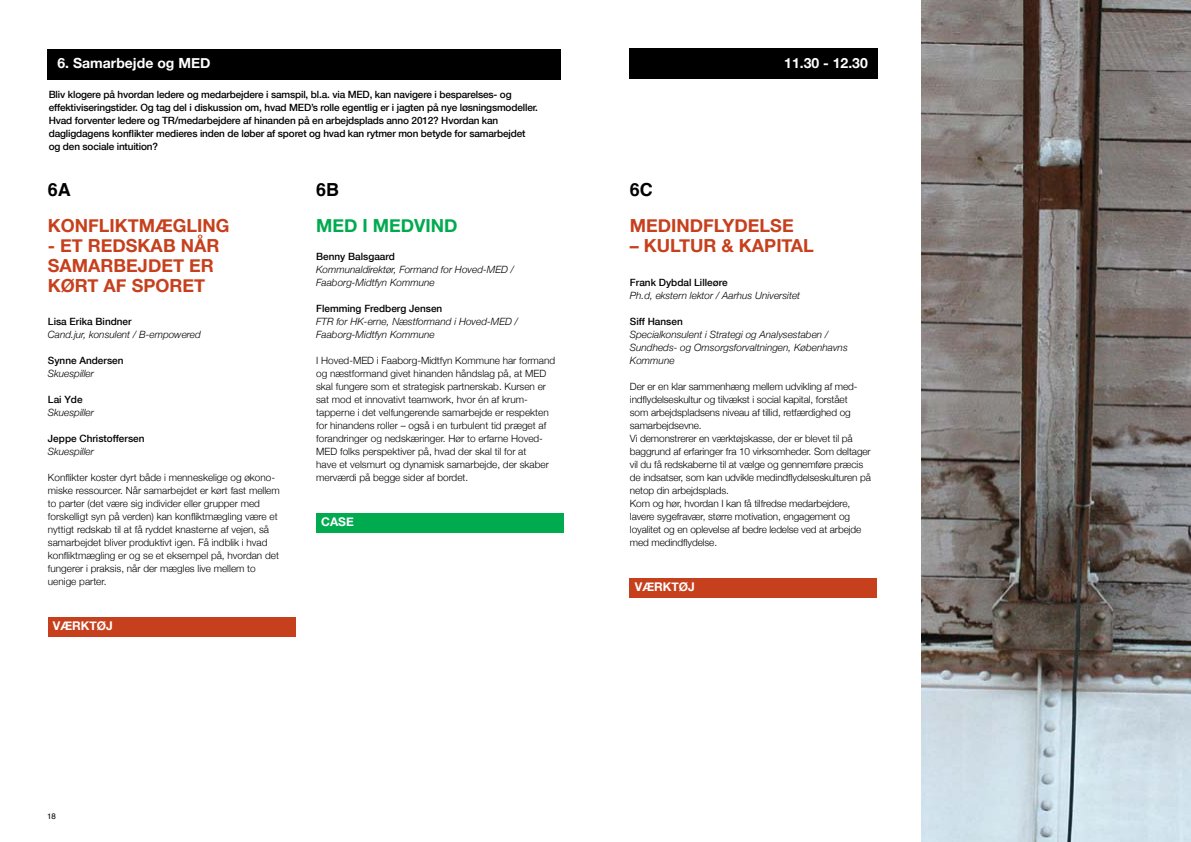
<style>
.page{position:relative;width:1191px;height:842px;background:#fff}
.page>*{position:absolute;margin:0;border:0;box-sizing:border-box;transform-origin:0 0}
.t1{font:700 18px "Helvetica Neue";color:#c6401d}
.t2{font:700 18px "Helvetica Neue";color:#00aa4f}
.t3{font:700 18px "Helvetica";color:#000}
.t4{font:700 14px "Helvetica Neue";color:#fff}
.t5{font:700 12px "Helvetica Neue";color:#fff}
.t6{font:300 10px/13px "Helvetica Neue";color:#000}
.t7{font:500 10px/13px "Helvetica Neue";letter-spacing:-.015em;color:#000}
.t8{font:italic 300 10px/13px "Helvetica Neue";color:#000}
.t9{font:8px "Helvetica";color:#000}
</style>
<div class="page">
<div style="left:629px;top:48px;width:249px;height:31px;background:#000"></div>
<div style="left:630px;top:578px;width:247px;height:19px;background:#c6401d"></div>
<img style="left:921px;top:0;width:270px;height:842px">
<div style="left:47px;top:49px;width:514px;height:31px;background:#000"></div>
<div style="left:48px;top:617px;width:247px;height:19px;background:#c6401d"></div>
<div style="left:316px;top:513px;width:247px;height:19px;background:#00aa4f"></div>
<h2 class="t4" style="left:57px;top:55px;width:144px">6. Samarbejde og MED</h2>
<h2 class="t4" style="left:784px;top:55px;width:85px">11.30 - 12.30</h2>
<p class="t7" style="left:49px;top:88px;width:491px">Bliv klogere på hvordan ledere og medarbejdere i samspil, bl.a. via MED, kan navigere i besparelses- og effektiviseringstider. Og tag del i diskussion om, hvad MED’s rolle egentlig er i jagten på nye løsningsmodeller.<br>Hvad forventer ledere og TR/medarbejdere af hinanden på en arbejdsplads anno 2012? Hvordan kan dagligdagens konflikter medieres inden de løber af sporet og hvad kan rytmer mon betyde for samarbejdet og den sociale intuition?</p>
<h1 class="t3" style="left:48px;top:175px;width:25px">6A</h1>
<h1 class="t1" style="left:48px;top:215px;width:13px">KONFLIKT</h1>
<h1 class="t1" style="left:139px;top:215px;width:30px">MÆGLING</h1>
<h1 class="t1" style="left:48px;top:235px;width:54px">- ET REDSKAB</h1>
<h1 class="t1" style="left:181px;top:235px;width:14px">NÅR</h1>
<h1 class="t1" style="left:48px;top:255px;width:54px">SAMARBEJDET</h1>
<h1 class="t1" style="left:189px;top:255px;width:13px">ER</h1>
<h1 class="t1" style="left:48px;top:275px;width:14px">KØRT</h1>
<h1 class="t1" style="left:104px;top:275px;width:65px">AF SPORET</h1>
<p class="t7" style="left:48px;top:315px;width:85px">Lisa Erika Bindner</p>
<p class="t8" style="left:48px;top:328px;width:154px">Cand.jur, konsulent / B-empowered</p>
<p class="t7" style="left:48px;top:354px;width:77px">Synne Andersen</p>
<p class="t8" style="left:48px;top:367px;width:47px">Skuespiller</p>
<p class="t7" style="left:48px;top:393px;width:36px">Lai Yde</p>
<p class="t8" style="left:48px;top:406px;width:47px">Skuespiller</p>
<p class="t7" style="left:48px;top:432px;width:98px">Jeppe Christoffersen</p>
<p class="t8" style="left:48px;top:445px;width:47px">Skuespiller</p>
<p class="t6" style="left:48px;top:471px;width:233px">Konflikter koster dyrt både i menneskelige og økono&shy;miske ressourcer. Når samarbejdet er kørt fast mellem to parter (det være sig individer eller grupper med forskelligt syn på verden) kan konfliktmægling være et nyttigt redskab til at få ryddet knasterne af vejen, så samarbejdet bliver produktivt igen. Få indblik i hvad konfliktmægling er og se et eksempel på, hvordan det fungerer i praksis, når der mægles live mellem to uenige parter.</p>
<p class="t5" style="left:53px;top:619px;width:10px">VÆRKTØJ</p>
<h1 class="t3" style="left:630px;top:175px;width:25px">6C</h1>
<h1 class="t1" style="left:630px;top:215px;width:29px">MEDINDFL</h1>
<h1 class="t1" style="left:722px;top:215px;width:25px">YDELSE</h1>
<h1 class="t1" style="left:630px;top:235px;width:27px">– KULTUR</h1>
<h1 class="t1" style="left:721px;top:235px;width:65px">&amp; KAPITAL</h1>
<p class="t7" style="left:630px;top:276px;width:99px">Frank Dybdal Lilleøre</p>
<p class="t8" style="left:630px;top:289px;width:172px">Ph.d, ekstern lektor / Aarhus Universitet</p>
<p class="t7" style="left:630px;top:315px;width:54px">Siff Hansen</p>
<p class="t8" style="left:630px;top:328px;width:219px">Specialkonsulent i Strategi og Analysestaben /<br>Sundheds- og Omsorgsforvaltningen, Københavns<br>Kommune</p>
<p class="t6" style="left:630px;top:380px;width:242px">Der er en klar sammenhæng mellem udvikling af med&shy;indflydelseskultur og tilvækst i social kapital, forstået<br>som arbejdspladsens niveau af tillid, retfærdighed og samarbejdsevne.<br>Vi demonstrerer en værktøjskasse, der er blevet til på baggrund af erfaringer fra 10 virksomheder. Som deltager vil du få redskaberne til at vælge og gennemføre præcis de indsatser, som kan udvikle medindflydelseskulturen på netop din arbejdsplads.<br>Kom og hør, hvordan I kan få tilfredse medarbejdere, lavere sygefravær, større motivation, engagement og loyalitet og en oplevelse af bedre ledelse ved at arbejde med medindflydelse.</p>
<p class="t5" style="left:635px;top:580px;width:10px">VÆRKTØJ</p>
<h1 class="t3" style="left:316px;top:175px;width:25px">6B</h1>
<h1 class="t2" style="left:316px;top:215px;width:86px">MED I MEDVIND</h1>
<p class="t7" style="left:316px;top:250px;width:80px">Benny Balsgaard</p>
<p class="t8" style="left:316px;top:263px;width:199px">Kommunaldirektør, Formand for Hoved-MED /<br>Faaborg-Midtfyn Kommune</p>
<p class="t7" style="left:316px;top:302px;width:128px">Flemming Fredberg Jensen</p>
<p class="t8" style="left:316px;top:315px;width:203px">FTR for HK-erne, Næstformand i Hoved-MED /<br>Faaborg-Midtfyn Kommune</p>
<p class="t6" style="left:316px;top:354px;width:240px">I Hoved-MED i Faaborg-Midtfyn Kommune har formand og næstformand givet hinanden håndslag på, at MED skal fungere som et strategisk partnerskab. Kursen er sat mod et innovativt teamwork, hvor én af krum&shy;tapperne i det velfungerende samarbejde er respekten for hinandens roller – også i en turbulent tid præget af forandringer og nedskæringer. Hør to erfarne Hoved-MED folks perspektiver på, hvad der skal til for at<br>have et velsmurt og dynamisk samarbejde, der skaber merværdi på begge sider af bordet.</p>
<p class="t5" style="left:321px;top:515px;width:34px">case</p>
<p class="t9" style="left:47px;top:810px;width:10px">18</p>
</div>
